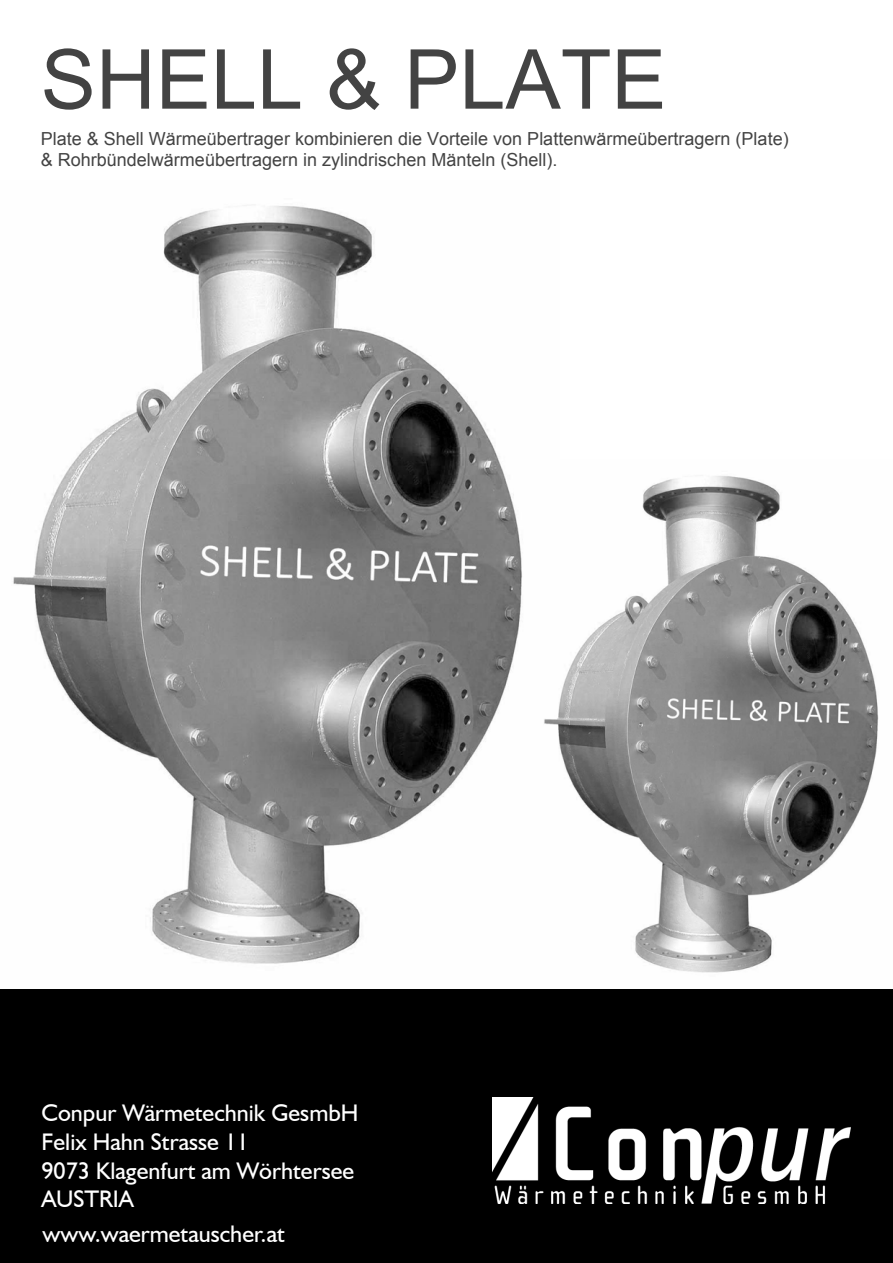
<style>
.page{position:relative;width:893px;height:1263px;background:#fff}
.page>*{position:absolute;margin:0;border:0;box-sizing:border-box;transform-origin:0 0}
.t1{font:82.8px "Arial";color:#434343}
.t2{font:24px/28.7px "Humanist 521 BT";color:#fff}
.t3{font:18px/20.7px "Arial";color:#434343}
</style>
<div class="page">
<div style="left:0;top:989px;width:893px;height:274px;background:#000"></div>
<img style="left:493px;top:1097px;width:357px;height:106px">
<img style="left:13px;top:205px;width:509px;height:759px">
<img style="left:544px;top:476px;width:335px;height:497px">
<h1 class="t1" style="left:41px;top:48px;width:627px">SHELL &amp; PLATE</h1>
<p class="t3" style="left:41px;top:130px;width:749px">Plate &amp; Shell Wärmeübertrager kombinieren die Vorteile von Plattenwärmeübertragern (Plate) &amp; Rohrbündelwärmeübertragern in zylindrischen Mänteln (Shell).</p>
<h2 class="t2" style="left:41px;top:1101px;width:318px">Conpur Wärmetechnik GesmbH<br>Felix Hahn Strasse 11<br>9073 Klagenfurt am Wörhtersee<br>AUSTRIA</h2>
<h2 class="t2" style="left:43px;top:1221px;width:244px">www.waermetauscher.at</h2>
</div>
